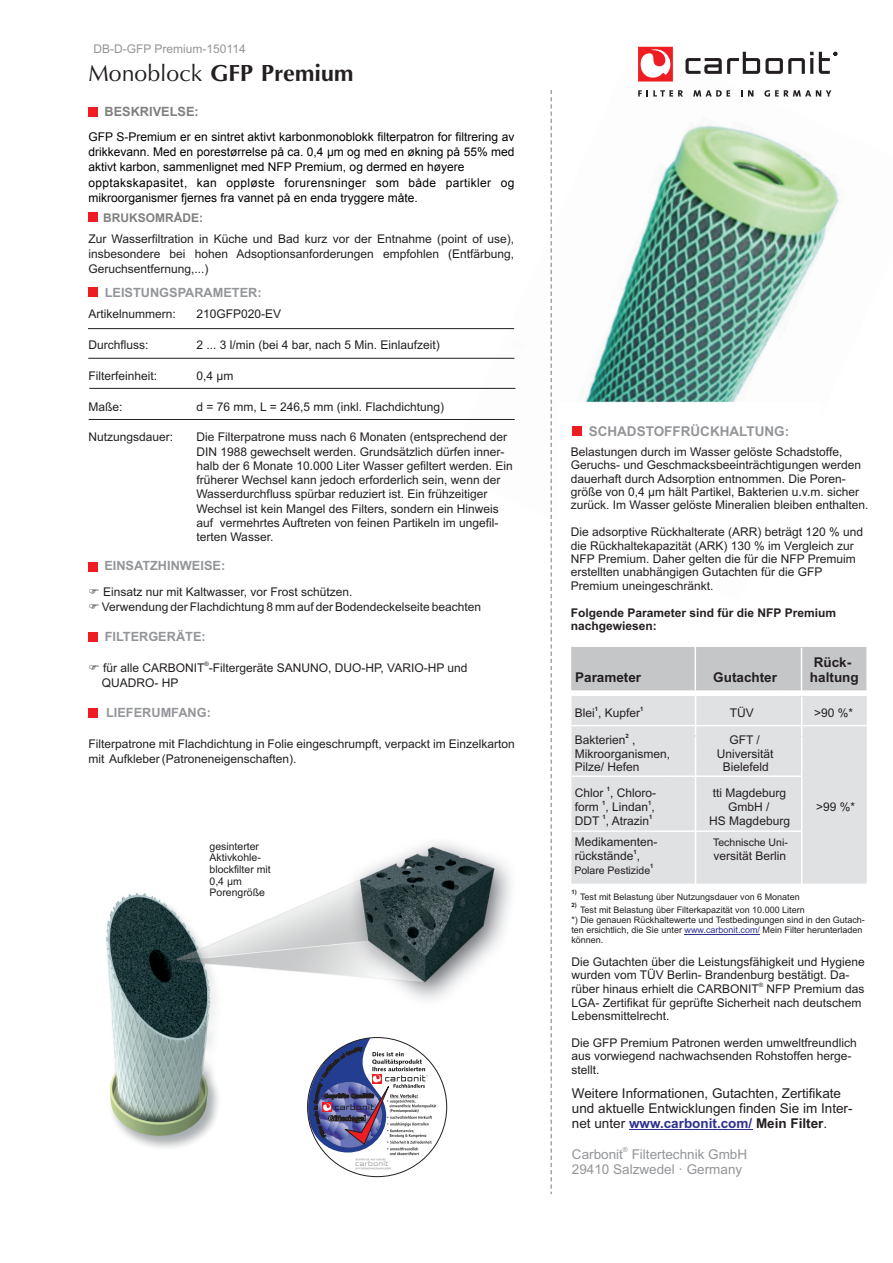
<style>
.page{position:relative;width:893px;height:1263px;background:#fff}
.page>*{position:absolute;margin:0;border:0;box-sizing:border-box;transform-origin:0 0}
.t1{font:700 36px "Iris UPC";color:#231f20}
.t2{font:13.5px/15.1px "Arial";color:#231f20}
.t3{font:13.5px/15.1px "Arial";color:#939598}
.t4{font:700 13.5px "Arial";color:#231f20}
.t5{font:700 13.5px "Arial";color:#939598}
.t6{font:700 12.75px "Arial";color:#939598}
.t7{font:700 12.75px "Arial";color:#808080}
.t8{font:12px/13.4px "Arial";color:#231f20}
.t9{font:12px/15.1px "Arial";color:#000}
.t10{font:700 12px/13.4px "Arial";color:#231f20}
.t11{font:12px "Arial";color:#939598}
.t12{font:700 12px "Arial";color:#808080}
.t13{font:10.5px/11.7px "Arial";color:#231f20}
.t14{font:9px/10.1px "Arial";color:#231f20}
.t15{font:6.75px "Arial";color:#939598}
.t16{font:700 6px "Arial";color:#231f20}
.t17{font:6px "Arial";color:#231f20}
.s1{font-weight:400}
.s2{color:#2d3291}
.s3{font-weight:700;color:#2d3291}
.s4{font-weight:700}
</style>
<div class="page">
<div style="left:88px;top:107px;width:10px;height:10px;background:#ee1d23"></div>
<div style="left:88px;top:212px;width:10px;height:9px;background:#ee1d23"></div>
<div style="left:88px;top:288px;width:10px;height:9px;background:#ee1d23"></div>
<svg style="left:638px;top:47px;width:35px;height:35px"></svg>
<svg style="left:685px;top:52px;width:152px;height:22px"></svg>
<div style="left:88px;top:632px;width:10px;height:10px;background:#ee1d23"></div>
<div style="left:88px;top:562px;width:10px;height:10px;background:#ee1d23"></div>
<div style="left:88px;top:708px;width:10px;height:10px;background:#ee1d23"></div>
<hr style="left:88px;top:328px;width:426px;height:1px;background:#231f20">
<hr style="left:88px;top:358px;width:426px;height:1px;background:#231f20">
<hr style="left:89px;top:388px;width:426px;height:1px;background:#231f20">
<svg style="left:551px;top:90px;width:315px;height:1104px"></svg>
<hr style="left:694px;top:647px;width:2px;height:43px;background:#fff">
<hr style="left:801px;top:648px;width:1px;height:43px;background:#fff">
<hr style="left:684px;top:934px;width:76px;height:1px;background:#2d3291">
<hr style="left:89px;top:419px;width:426px;height:1px;background:#231f20">
<img style="left:106px;top:843px;width:405px;height:305px">
<div style="left:303px;top:1033px;width:148px;height:148px;border:4px solid #fff;border-radius:50%"></div>
<svg style="left:308px;top:1037px;width:139px;height:140px"></svg>
<svg style="left:307px;top:1038px;width:129px;height:131px"></svg>
<p class="t11" style="left:93px;top:44px;width:154px">DB-D-GFP Premium-150114</p>
<h1 class="t1" style="left:88px;top:51px;width:267px"><span class="s1">Monoblock</span> GFP Premium</h1>
<p class="t7" style="left:105px;top:105px;width:96px">BESKRIVELSE:</p>
<p class="t9" style="left:88px;top:130px;width:428px">GFP S-Premium er en sintret aktivt karbonmonoblokk filterpatron for filtrering av drikkevann. Med en porestørrelse på ca. 0,4 µm og med en økning på 55% med aktivt karbon, sammenlignet med NFP Premium, og dermed en høyere opptakskapasitet, kan oppløste forurensninger som både partikler og mikroorganismer fjernes fra vannet på en enda tryggere måte.</p>
<p class="t12" style="left:103px;top:211px;width:101px">BRUKSOMRÅDE:</p>
<p class="t8" style="left:88px;top:232px;width:427px;line-height:15.1px;text-align:justify">Zur Wasserfiltration in Küche und Bad kurz vor der Entnahme (point of use), insbesondere bei hohen Adsoptionsanforderungen empfohlen (Entfärbung, Geruchsentfernung,...)</p>
<p class="t8" style="left:88px;top:309px;width:89px">Artikelnummern:</p>
<p class="t8" style="left:196px;top:309px;width:86px">210GFP020-EV</p>
<p class="t8" style="left:88px;top:339px;width:62px">Durchfluss:</p>
<p class="t8" style="left:196px;top:339px;width:245px">2 ... 3 l/min (bei 4 bar, nach 5 Min. Einlaufzeit)</p>
<p class="t8" style="left:88px;top:370px;width:70px">Filterfeinheit:</p>
<p class="t8" style="left:196px;top:370px;width:38px">0,4 µm</p>
<p class="t8" style="left:88px;top:401px;width:36px">Maße:</p>
<p class="t8" style="left:196px;top:401px;width:249px">d = 76 mm, L = 246,5 mm (inkl. Flachdichtung)</p>
<p class="t8" style="left:88px;top:432px;width:86px">Nutzungsdauer:</p>
<p class="t8" style="left:196px;top:431px;width:318px;line-height:14.2px">Die Filterpatrone muss nach 6 Monaten (entsprechend der DIN 1988 gewechselt werden. Grundsätzlich dürfen inner&shy;halb der 6 Monate 10.000 Liter Wasser gefiltert werden. Ein früherer Wechsel kann jedoch erforderlich sein, wenn der Wasserdurchfluss spürbar reduziert ist. Ein frühzeitiger Wechsel ist kein Mangel des Filters, sondern ein Hinweis auf vermehrtes Auftreten von feinen Partikeln im ungefil&shy;terten Wasser.</p>
<p class="t6" style="left:105px;top:288px;width:159px">LEISTUNGSPARAMETER:</p>
<p class="t6" style="left:104px;top:561px;width:122px">EINSATZHINWEISE:</p>
<p class="t8" style="left:102px;top:585px;width:381px;line-height:15.1px">Einsatz nur mit Kaltwasser, vor Frost schützen.<br>Verwendung der Flachdichtung 8 mm auf der Bodendeckelseite beachten</p>
<p class="t6" style="left:105px;top:632px;width:103px">FILTERGERÄTE:</p>
<p class="t17" style="left:204px;top:661px;width:6px">®</p>
<p class="t8" style="left:102px;top:661px;width:367px;line-height:15.1px">für alle CARBONIT -Filtergeräte SANUNO, DUO-HP, VARIO-HP und<br>QUADRO- HP</p>
<p class="t6" style="left:106px;top:708px;width:106px">LIEFERUMFANG:</p>
<p class="t8" style="left:88px;top:737px;width:428px;line-height:15.1px">Filterpatrone mit Flachdichtung in Folie eingeschrumpft, verpackt im Einzelkarton mit Aufkleber (Patroneneigenschaften).</p>
<p class="t13" style="left:210px;top:841px;width:63px">gesinterter<br>Aktivkohle&shy;blockfilter mit<br>0,4 µm<br>Porengröße</p>
<p class="t5" style="left:589px;top:426px;width:202px">SCHADSTOFFRÜCKHALTUNG:</p>
<p class="t8" style="left:571px;top:446px;width:299px">Belastungen durch im Wasser gelöste Schadstoffe, Geruchs- und Geschmacksbeeinträchtigungen werden dauerhaft durch Adsorption entnommen. Die Poren&shy;größe von 0,4 µm hält Partikel, Bakterien u.v.m. sicher zurück. Im Wasser gelöste Mineralien bleiben enthalten.</p>
<p class="t8" style="left:571px;top:526px;width:294px">Die adsorptive Rückhalterate (ARR) beträgt 120 % und die Rückhaltekapazität (ARK) 130 % im Vergleich zur NFP Premium. Daher gelten die für die NFP Premuim erstellten unabhängigen Gutachten für die GFP Premium uneingeschränkt.</p>
<p class="t10" style="left:571px;top:607px;width:267px">Folgende Parameter sind für die NFP Premium nachgewiesen:</p>
<p class="t4" style="left:814px;top:657px;width:39px">Rück-</p>
<p class="t4" style="left:575px;top:672px;width:68px">Parameter</p>
<p class="t4" style="left:713px;top:672px;width:65px">Gutachter</p>
<p class="t4" style="left:810px;top:672px;width:50px">haltung</p>
<p class="t8" style="left:575px;top:707px;width:67px">Blei , Kupfer</p>
<p class="t8" style="left:730px;top:707px;width:25px">TÜV</p>
<p class="t8" style="left:814px;top:707px;width:41px">&gt;90 %*</p>
<p class="t16" style="left:625px;top:734px;width:5px">2</p>
<p class="t8" style="left:575px;top:734px;width:62px">Bakterien ,</p>
<p class="t8" style="left:729px;top:734px;width:32px">GFT /</p>
<p class="t8" style="left:575px;top:748px;width:97px">Mikroorganismen,</p>
<p class="t8" style="left:717px;top:748px;width:58px">Universität</p>
<p class="t8" style="left:575px;top:761px;width:66px">Pilze/ Hefen</p>
<p class="t8" style="left:723px;top:761px;width:48px">Bielefeld</p>
<p class="t16" style="left:607px;top:786px;width:5px">1</p>
<p class="t8" style="left:575px;top:787px;width:83px">Chlor , Chloro-</p>
<p class="t8" style="left:713px;top:787px;width:75px">tti Magdeburg</p>
<p class="t16" style="left:602px;top:800px;width:5px">1</p>
<p class="t16" style="left:648px;top:800px;width:5px">1</p>
<p class="t8" style="left:575px;top:801px;width:82px">form , Lindan ,</p>
<p class="t8" style="left:728px;top:801px;width:43px">GmbH /</p>
<p class="t8" style="left:816px;top:801px;width:41px">&gt;99 %*</p>
<p class="t16" style="left:603px;top:814px;width:5px">1</p>
<p class="t16" style="left:649px;top:814px;width:5px">1</p>
<p class="t8" style="left:575px;top:815px;width:76px">DDT , Atrazin</p>
<p class="t8" style="left:709px;top:815px;width:82px">HS Magdeburg</p>
<p class="t8" style="left:575px;top:837px;width:84px">Medikamenten-</p>
<p class="t13" style="left:713px;top:838px;width:76px">Technische Uni-</p>
<p class="t16" style="left:633px;top:850px;width:5px">1</p>
<p class="t8" style="left:575px;top:850px;width:67px">rückstände ,</p>
<p class="t8" style="left:713px;top:850px;width:74px">versität Berlin</p>
<p class="t16" style="left:650px;top:864px;width:5px">1</p>
<p class="t13" style="left:574px;top:866px;width:77px">Polare Pestizide</p>
<p class="t16" style="left:571px;top:889px;width:7px">1)</p>
<p class="t14" style="left:580px;top:892px;width:221px">Test mit Belastung über Nutzungsdauer von 6 Monaten</p>
<p class="t16" style="left:571px;top:903px;width:7px">2)</p>
<p class="t14" style="left:571px;top:906px;width:295px;text-indent:9px">Test mit Belastung über Filterkapazität von 10.000 Litern<br>*) Die genauen Rückhaltewerte und Testbedingungen sind in den Gutach&shy;ten ersichtlich, die Sie unter <span class="s2">www.carbonit.com/</span> Mein Filter herunterladen können.</p>
<p class="t8" style="left:571px;top:956px;width:295px">Die Gutachten über die Leistungsfähigkeit und Hygiene wurden vom TÜV Berlin- Brandenburg bestätigt. Da-</p>
<p class="t17" style="left:759px;top:983px;width:6px">®</p>
<p class="t8" style="left:571px;top:984px;width:294px">rüber hinaus erhielt die CARBONIT NFP Premium das<br>LGA- Zertifikat für geprüfte Sicherheit nach deutschem<br>Lebensmittelrecht.</p>
<p class="t8" style="left:571px;top:1037px;width:287px">Die GFP Premium Patronen werden umweltfreundlich aus vorwiegend nachwachsenden Rohstoffen herge&shy;stellt.</p>
<p class="t16" style="left:595px;top:706px;width:5px">1</p>
<p class="t16" style="left:640px;top:706px;width:5px">1</p>
<p class="t2" style="left:572px;top:1087px;width:282px">Weitere Informationen, Gutachten, Zertifikate und aktuelle Entwicklungen finden Sie im Inter&shy;net unter <span class="s3">www.carbonit.com/</span> <span class="s4">Mein Filter</span>.</p>
<p class="t15" style="left:623px;top:1147px;width:6px">®</p>
<p class="t3" style="left:572px;top:1147px;width:177px">Carbonit Filtertechnik GmbH<br>29410 Salzwedel · Germany</p>
</div>
